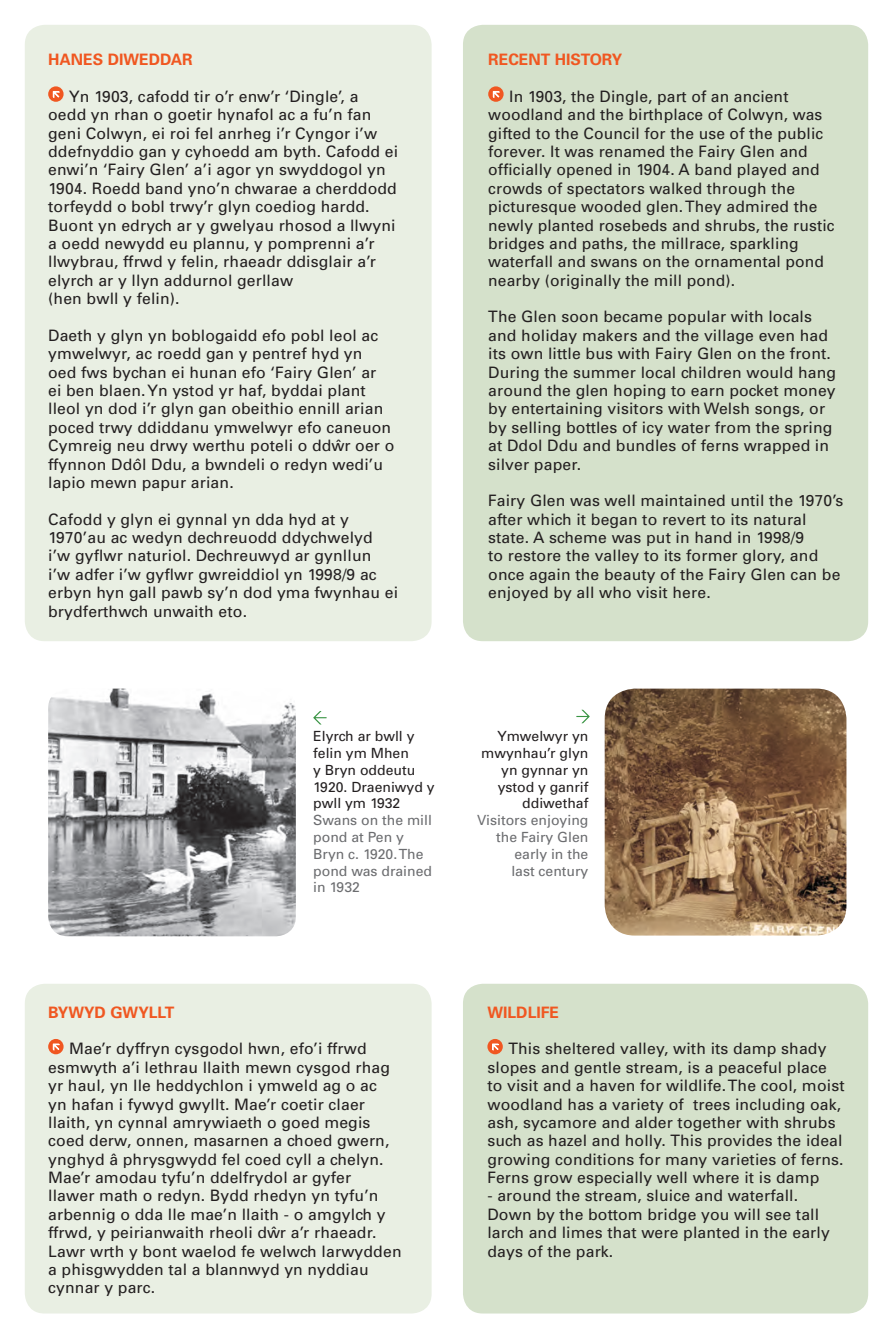
<style>
.page{position:relative;width:893px;height:1340px;background:#fff}
.page>*{position:absolute;margin:0;border:0;box-sizing:border-box;transform-origin:0 0}
.t1{font:15.75px/18.4px "Univers";letter-spacing:.01em;color:#231f20}
.t2{font:700 15.75px "Univers";color:#f05721}
.t3{font:14px/16.8px "Univers";color:#231f20}
.t4{font:14px/16.8px "Univers";color:#6c6d70}
</style>
<div class="page">
<img style="left:48px;top:688px;width:248px;height:248px">
<div style="left:25px;top:25px;width:407px;height:616px;background:#e9efe3;border-radius:20px"></div>
<div style="left:463px;top:25px;width:405px;height:616px;background:#d5e1cb;border-radius:20px"></div>
<svg style="left:48px;top:86px;width:16px;height:16px"></svg>
<svg style="left:53px;top:91px;width:7px;height:7px"></svg>
<svg style="left:488px;top:86px;width:16px;height:16px"></svg>
<svg style="left:493px;top:91px;width:7px;height:7px"></svg>
<div style="left:25px;top:983px;width:407px;height:330px;background:#e9efe3;border-radius:20px"></div>
<div style="left:463px;top:983px;width:405px;height:330px;background:#d5e1cb;border-radius:20px"></div>
<svg style="left:487px;top:1038px;width:16px;height:16px"></svg>
<svg style="left:492px;top:1043px;width:7px;height:8px"></svg>
<svg style="left:48px;top:1038px;width:16px;height:16px"></svg>
<svg style="left:53px;top:1043px;width:7px;height:8px"></svg>
<img style="left:605px;top:688px;width:241px;height:247px">
<svg style="left:313px;top:711px;width:14px;height:13px"></svg>
<svg style="left:576px;top:709px;width:14px;height:14px"></svg>
<p class="t2" style="left:48px;top:49px;width:146px">HANES DIWEDDAR</p>
<p class="t1" style="left:48px;top:87px;width:351px;text-indent:21px">Yn 1903, cafodd tir o’r enw’r ‘Dingle’, a oedd yn rhan o goetir hynafol ac a fu’n fan geni Colwyn, ei roi fel anrheg i’r Cyngor i’w ddefnyddio gan y cyhoedd am byth. Cafodd ei enwi’n ‘Fairy Glen’ a’i agor yn swyddogol yn 1904. Roedd band yno’n chwarae a cherddodd torfeydd o bobl trwy’r glyn coediog hardd.<br>Buont yn edrych ar y gwelyau rhosod a llwyni a oedd newydd eu plannu, y pomprenni a’r llwybrau, ffrwd y felin, rhaeadr ddisglair a’r elyrch ar y llyn addurnol gerllaw</p>
<p class="t1" style="left:48px;top:289px;width:133px">(hen bwll y felin).</p>
<p class="t1" style="left:48px;top:326px;width:348px">Daeth y glyn yn boblogaidd efo pobl leol ac ymwelwyr, ac roedd gan y pentref hyd yn oed fws bychan ei hunan efo ‘Fairy Glen’ ar<br>ei ben blaen. Yn ystod yr haf, byddai plant lleol yn dod i’r glyn gan obeithio ennill arian poced trwy ddiddanu ymwelwyr efo caneuon Cymreig neu drwy werthu poteli o ddwˆ r oer o ffynnon Ddoˆl Ddu, a bwndeli o redyn wedi’u lapio mewn papur arian.</p>
<p class="t1" style="left:48px;top:509px;width:351px">Cafodd y glyn ei gynnal yn dda hyd at y 1970’au ac wedyn dechreuodd ddychwelyd i’w gyflwr naturiol. Dechreuwyd ar gynllun<br>i’w adfer i’w gyflwr gwreiddiol yn 1998/9 ac erbyn hyn gall pawb sy’n dod yma fwynhau ei brydferthwch unwaith eto.</p>
<p class="t2" style="left:488px;top:49px;width:136px">RECENT HISTORY</p>
<p class="t1" style="left:488px;top:87px;width:348px;text-indent:21px">In 1903, the Dingle, part of an ancient woodland and the birthplace of Colwyn, was gifted to the Council for the use of the public forever. It was renamed the Fairy Glen and officially opened in 1904. A band played and crowds of spectators walked through the picturesque wooded glen. They admired the newly planted rosebeds and shrubs, the rustic bridges and paths, the millrace, sparkling waterfall and swans on the ornamental pond nearby (originally the mill pond).</p>
<p class="t1" style="left:488px;top:307px;width:349px">The Glen soon became popular with locals and holiday makers and the village even had its own little bus with Fairy Glen on the front.<br>During the summer local children would hang around the glen hoping to earn pocket money by entertaining visitors with Welsh songs, or by selling bottles of icy water from the spring at Ddol Ddu and bundles of ferns wrapped in silver paper.</p>
<p class="t1" style="left:488px;top:491px;width:357px">Fairy Glen was well maintained until the 1970’s after which it began to revert to its natural state. A scheme was put in hand in 1998/9<br>to restore the valley to its former glory, and once again the beauty of the Fairy Glen can be enjoyed by all who visit here.</p>
<p class="t3" style="left:313px;top:727px;width:123px">Elyrch ar bwll y felin ym Mhen<br>y Bryn oddeutu<br>1920. Draeniwyd y pwll ym 1932</p>
<p class="t4" style="left:313px;top:811px;width:120px">Swans on the mill pond at Pen y<br>Bryn c. 1920. The pond was drained in 1932</p>
<p class="t3" style="left:481px;top:727px;width:109px;text-align:right">Ymwelwyr yn mwynhau’r glyn yn gynnar yn ystod y ganrif ddiwethaf</p>
<p class="t4" style="left:477px;top:811px;width:113px;text-align:right">Visitors enjoying the Fairy Glen</p>
<p class="t4" style="left:514px;top:845px;width:75px">early in the</p>
<p class="t4" style="left:511px;top:862px;width:79px">last century</p>
<p class="t2" style="left:48px;top:1001px;width:128px">BYWYD GWYLLT</p>
<p class="t1" style="left:48px;top:1039px;width:355px;text-indent:21px">Mae’r dyffryn cysgodol hwn, efo’i ffrwd esmwyth a’i lethrau llaith mewn cysgod rhag yr haul, yn lle heddychlon i ymweld ag o ac<br>yn hafan i fywyd gwyllt. Mae’r coetir claer llaith, yn cynnal amrywiaeth o goed megis coed derw, onnen, masarnen a choed gwern, ynghyd â phrysgwydd fel coed cyll a chelyn.<br>Mae’r amodau tyfu’n ddelfrydol ar gyfer<br>llawer math o redyn. Bydd rhedyn yn tyfu’n arbennig o dda lle mae’n llaith - o amgylch y ffrwd, y peirianwaith rheoli dwˆ r a’r rhaeadr.<br>Lawr wrth y bont waelod fe welwch larwydden a phisgwydden tal a blannwyd yn nyddiau cynnar y parc.</p>
<p class="t2" style="left:487px;top:1001px;width:73px">WILDLIFE</p>
<p class="t1" style="left:487px;top:1039px;width:359px;text-indent:21px">This sheltered valley, with its damp shady slopes and gentle stream, is a peaceful place to visit and a haven for wildlife. The cool, moist woodland has a variety of trees including oak, ash, sycamore and alder together with shrubs such as hazel and holly. This provides the ideal growing conditions for many varieties of ferns.<br>Ferns grow especially well where it is damp</p>
<p class="t1" style="left:487px;top:1186px;width:344px">- around the stream, sluice and waterfall.<br>Down by the bottom bridge you will see tall larch and limes that were planted in the early days of the park.</p>
</div>
